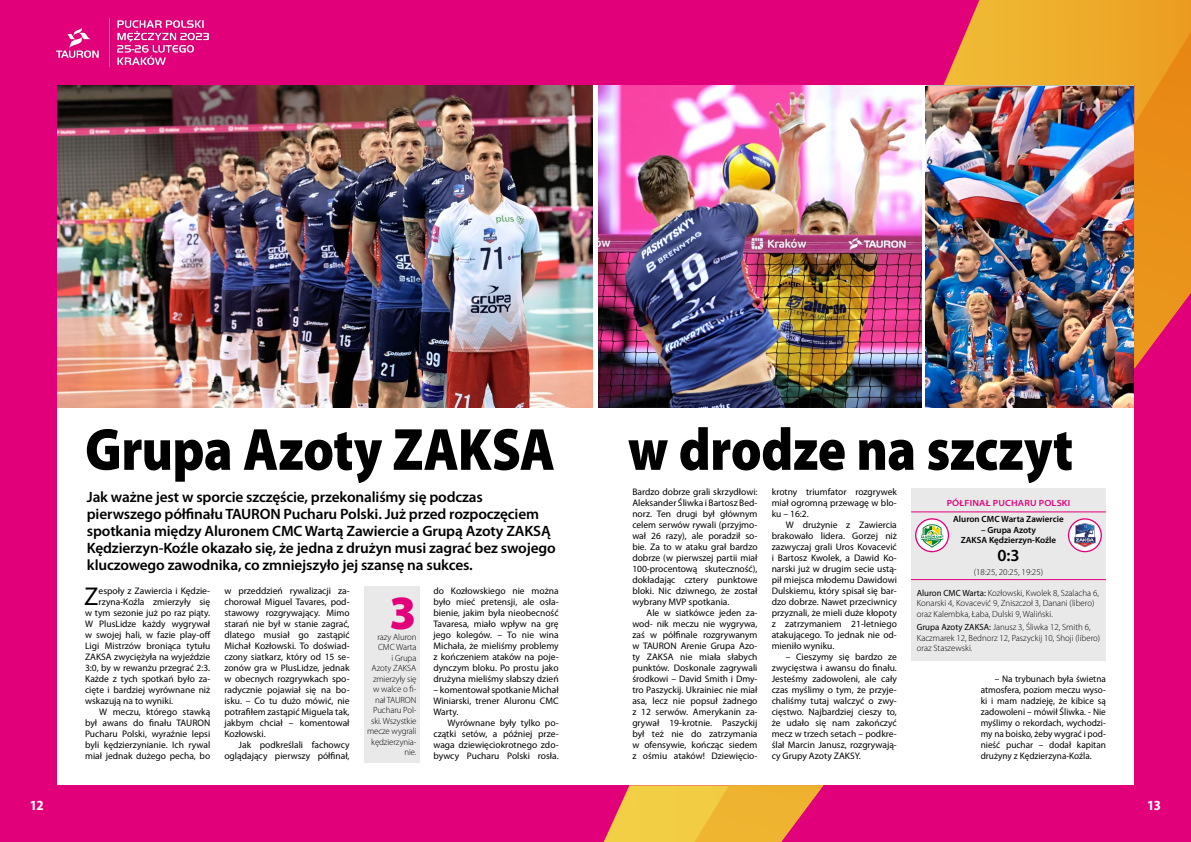
<style>
.page{position:relative;width:1191px;height:842px;background:#fff}
.page>*{position:absolute;margin:0;border:0;box-sizing:border-box;transform-origin:0 0}
.t1{font:900 60px "Myriad Pro";letter-spacing:-.01em;color:#000;scale:.88 1}
.t2{font:900 48px "Myriad Pro";color:#e2007a}
.t3{font:25.8px "Myriad Pro";color:#000}
.t4{font:600 17px "Myriad Pro";color:#000}
.t5{font:600 15px/17px "Myriad Pro";letter-spacing:-.01em;color:#000}
.t6{font:700 semi-condensed 14px "Myriad Pro";color:#fff}
.t7{font:9.5px/11px "Myriad Pro";color:#000;text-align:justify}
.t8{font:300 9px/10.5px "Myriad Pro";color:#000}
.t9{font:600 9px/10.5px "Myriad Pro";color:#000;text-align:center}
.t10{font:600 semi-expanded 9px "Myriad Pro";letter-spacing:.02em;color:#e2007a}
.s1{font-weight:400}
</style>
<div class="page">
<img style="left:57px;top:85px;width:535px;height:322px">
<div style="left:911px;top:488px;width:195px;height:172px;background:#e9e9e9"></div>
<hr style="left:911px;top:511px;width:195px;height:1px;background:#e2007a">
<hr style="left:911px;top:579px;width:195px;height:1px;background:#e2007a">
<svg style="left:1067px;top:518px;width:35px;height:34px"></svg>
<svg style="left:1069px;top:520px;width:31px;height:31px"></svg>
<svg style="left:1074px;top:537px;width:21px;height:6px"></svg>
<svg style="left:1075px;top:523px;width:19px;height:24px"></svg>
<svg style="left:915px;top:518px;width:34px;height:34px"></svg>
<div style="left:916px;top:520px;width:31px;height:31px;background:#fff;border-radius:50%"></div>
<svg style="left:919px;top:523px;width:25px;height:26px"></svg>
<img style="left:598px;top:85px;width:323px;height:322px">
<img style="left:926px;top:86px;width:208px;height:321px">
<div style="left:0;top:72px;width:57px;height:770px;background:#e2007a"></div>
<div style="left:0;top:785px;width:595px;height:57px;background:#e2007a"></div>
<div style="left:595px;top:785px;width:596px;height:57px;background:#e2007a"></div>
<div style="left:0;top:0;width:595px;height:85px;background:#e2007a"></div>
<div style="left:595px;top:0;width:596px;height:85px;background:#e2007a"></div>
<div style="left:1134px;top:55px;width:57px;height:759px;background:#e2007a"></div>
<img style="left:57px;top:18px;width:151px;height:49px">
<img style="left:943px;top:0;width:248px;height:369px">
<svg style="left:603px;top:785px;width:220px;height:57px"></svg>
<div style="left:364px;top:586px;width:55px;height:176px;background:#e9e9e9"></div>
<h1 class="t1" style="left:85px;top:415px;width:1124px">Grupa Azoty ZAKSA w drodze na szczyt</h1>
<p class="t5" style="left:87px;top:489px;width:470px">Jak ważne jest w sporcie szczęście, przekonaliśmy się podczas pierwszego półfinału TAURON Pucharu Polski. Już przed rozpoczęciem spotkania między Aluronem CMC Wartą Zawiercie a Grupą Azoty ZAKSĄ Kędzierzyn-Koźle okazało się, że jedna z drużyn musi zagrać bez swojego kluczowego zawodnika, co zmniejszyło jej szansę na sukces.</p>
<h3 class="t3" style="left:84px;top:582px;width:16px">Z</h3>
<p class="t7" style="left:99px;top:586px;width:113px">espoły z Zawiercia i Kędzie-</p>
<p class="t7" style="left:771px;top:487px;width:127px">krotny triumfator rozgrywek miał ogromną przewagę w blo&shy;ku – 16:2.</p>
<p class="t7" style="left:771px;top:520px;width:127px;text-indent:14px">W drużynie z Zawiercia brakowało lidera. Gorzej niż zazwyczaj grali Uros Kovacević i Bartosz Kwolek, a Dawid Ko&shy;narski już w drugim secie ustą&shy;pił miejsca młodemu Dawidowi Dulskiemu, który spisał się bar&shy;dzo dobrze. Nawet przeciwnicy przyznali, że mieli duże kłopoty z zatrzymaniem 21-letniego atakującego. To jednak nie od&shy;mieniło wyniku.</p>
<p class="t7" style="left:771px;top:652px;width:127px;text-indent:14px">– Cieszymy się bardzo ze zwycięstwa i awansu do finału.<br>Jesteśmy zadowoleni, ale cały czas myślimy o tym, że przyje&shy;chaliśmy tutaj walczyć o zwy&shy;cięstwo. Najbardziej cieszy to, że udało się nam zakończyć mecz w trzech setach – podkre&shy;ślał Marcin Janusz, rozgrywają&shy;cy Grupy Azoty ZAKSY.</p>
<p class="t7" style="left:632px;top:487px;width:127px">Bardzo dobrze grali skrzydłowi:<br>Aleksander Śliwka i Bartosz Bed&shy;norz. Ten drugi był głównym celem serwów rywali (przyjmo&shy;wał 26 razy), ale poradził so&shy;bie. Za to w ataku grał bardzo dobrze (w pierwszej partii miał 100-procentową skuteczność), dokładając cztery punktowe bloki. Nic dziwnego, że został wybrany MVP spotkania.</p>
<p class="t7" style="left:632px;top:608px;width:127px;text-indent:14px">Ale w siatkówce jeden za&shy;wod- nik meczu nie wygrywa, zaś w półfinale rozgrywanym w TAURON Arenie Grupa Azo&shy;ty ZAKSA nie miała słabych punktów. Doskonale zagrywali środkowi – David Smith i Dmy&shy;tro Paszyckij. Ukrainiec nie miał asa, lecz nie popsuł żadnego z 12 serwów. Amerykanin za&shy;grywał 19-krotnie. Paszyckij był też nie do zatrzymania w ofensywie, kończąc siedem z ośmiu ataków! Dziewięcio-</p>
<p class="t10" style="left:946px;top:498px;width:125px">PÓŁFINAŁ PUCHARU POLSKI</p>
<p class="t9" style="left:953px;top:514px;width:112px">Aluron CMC Warta Zawiercie</p>
<p class="t9" style="left:960px;top:525px;width:97px">– Grupa Azoty<br>ZAKSA Kędzierzyn-Koźle</p>
<h3 class="t4" style="left:997px;top:546px;width:24px">0:3</h3>
<p class="t8" style="left:974px;top:567px;width:71px">(18:25, 20:25, 19:25)</p>
<p class="t8" style="left:916px;top:588px;width:184px"><span class="s1">Aluron CMC Warta:</span> Kozłowski, Kwolek 8, Szalacha 6,<br>Konarski 4, Kovacević 9, Zniszczoł 3, Danani (libero) oraz Kalembka, Łaba, Dulski 9, Waliński.</p>
<p class="t8" style="left:916px;top:622px;width:185px"><span class="s1">Grupa Azoty ZAKSA:</span> Janusz 3, Śliwka 12, Smith 6,<br>Kaczmarek 12, Bednorz 12, Paszyckij 10, Shoji (libero) oraz Staszewski.</p>
<p class="t7" style="left:224px;top:586px;width:127px">w przeddzień rywalizacji za&shy;chorował Miguel Tavares, pod&shy;stawowy rozgrywający. Mimo starań nie był w stanie zagrać, dlatego musiał go zastąpić Michał Kozłowski. To doświad&shy;czony siatkarz, który od 15 se&shy;zonów gra w PlusLidze, jednak w obecnych rozgrywkach spo&shy;radycznie pojawiał się na bo&shy;isku. – Co tu dużo mówić, nie potrafiłem zastąpić Miguela tak, jakbym chciał – komentował Kozłowski.</p>
<p class="t7" style="left:224px;top:740px;width:127px;text-align:right">Jak podkreślali fachowcy oglądający pierwszy półfinał,</p>
<p class="t7" style="left:433px;top:586px;width:127px">do Kozłowskiego nie można było mieć pretensji, ale osła&shy;bienie, jakim była nieobecność Tavaresa, miało wpływ na grę jego kolegów. – To nie wina Michała, że mieliśmy problemy z kończeniem ataków na poje&shy;dynczym bloku. Po prostu jako drużyna mieliśmy słabszy dzień</p>
<p class="t7" style="left:433px;top:685px;width:127px">– komentował spotkanie Michał Winiarski, trener Aluronu CMC Warty.</p>
<p class="t7" style="left:433px;top:718px;width:127px;text-indent:14px">Wyrównane były tylko po&shy;czątki setów, a później prze&shy;waga dziewięciokrotnego zdo&shy;bywcy Pucharu Polski rosła.</p>
<h2 class="t2" style="left:389px;top:586px;width:28px">3</h2>
<p class="t8" style="left:367px;top:642px;width:51px;text-align:right">CMC Warta<br>i Grupa<br>Azoty ZAKSA zmierzyły się w walce o fi&shy;nał TAURON<br>Pucharu Pol&shy;ski. Wszystkie mecze wygrali kędzierzynia&shy;nie.</p>
<p class="t7" style="left:99px;top:597px;width:113px">rzyna-Koźla zmierzyły się</p>
<p class="t7" style="left:85px;top:608px;width:127px">w tym sezonie już po raz piąty.</p>
<p class="t7" style="left:85px;top:619px;width:127px">W PlusLidze każdy wygrywał</p>
<p class="t7" style="left:85px;top:630px;width:127px">w swojej hali, w fazie play-off</p>
<p class="t7" style="left:85px;top:641px;width:127px">Ligi Mistrzów broniąca tytułu</p>
<p class="t7" style="left:85px;top:652px;width:127px">ZAKSA zwyciężyła na wyjeździe</p>
<p class="t7" style="left:85px;top:663px;width:127px">3:0, by w rewanżu przegrać 2:3.</p>
<p class="t7" style="left:85px;top:674px;width:127px">Każde z tych spotkań było za-</p>
<p class="t7" style="left:85px;top:685px;width:127px">cięte i bardziej wyrównane niż</p>
<p class="t7" style="left:85px;top:696px;width:90px">wskazują na to wyniki.</p>
<p class="t7" style="left:99px;top:707px;width:112px">W meczu, którego stawką</p>
<p class="t7" style="left:85px;top:718px;width:127px">był awans do finału TAURON</p>
<p class="t7" style="left:85px;top:729px;width:127px">Pucharu Polski, wyraźnie lepsi</p>
<p class="t7" style="left:85px;top:740px;width:127px">byli kędzierzynianie. Ich rywal</p>
<p class="t7" style="left:85px;top:751px;width:127px">miał jednak dużego pecha, bo</p>
<p class="t8" style="left:377px;top:632px;width:41px">razy Aluron</p>
<p class="t7" style="left:980px;top:674px;width:127px;text-indent:14px">– Na trybunach była świetna atmosfera, poziom meczu wyso&shy;ki i mam nadzieję, że kibice są zadowoleni – mówił Śliwka. - Nie myślimy o rekordach, wychodzi&shy;my na boisko, żeby wygrać i pod&shy;nieść puchar – dodał kapitan drużyny z Kędzierzyna-Koźla.</p>
<h3 class="t6" style="left:30px;top:798px;width:16px">12</h3>
<h3 class="t6" style="left:1147px;top:798px;width:16px">13</h3>
</div>
